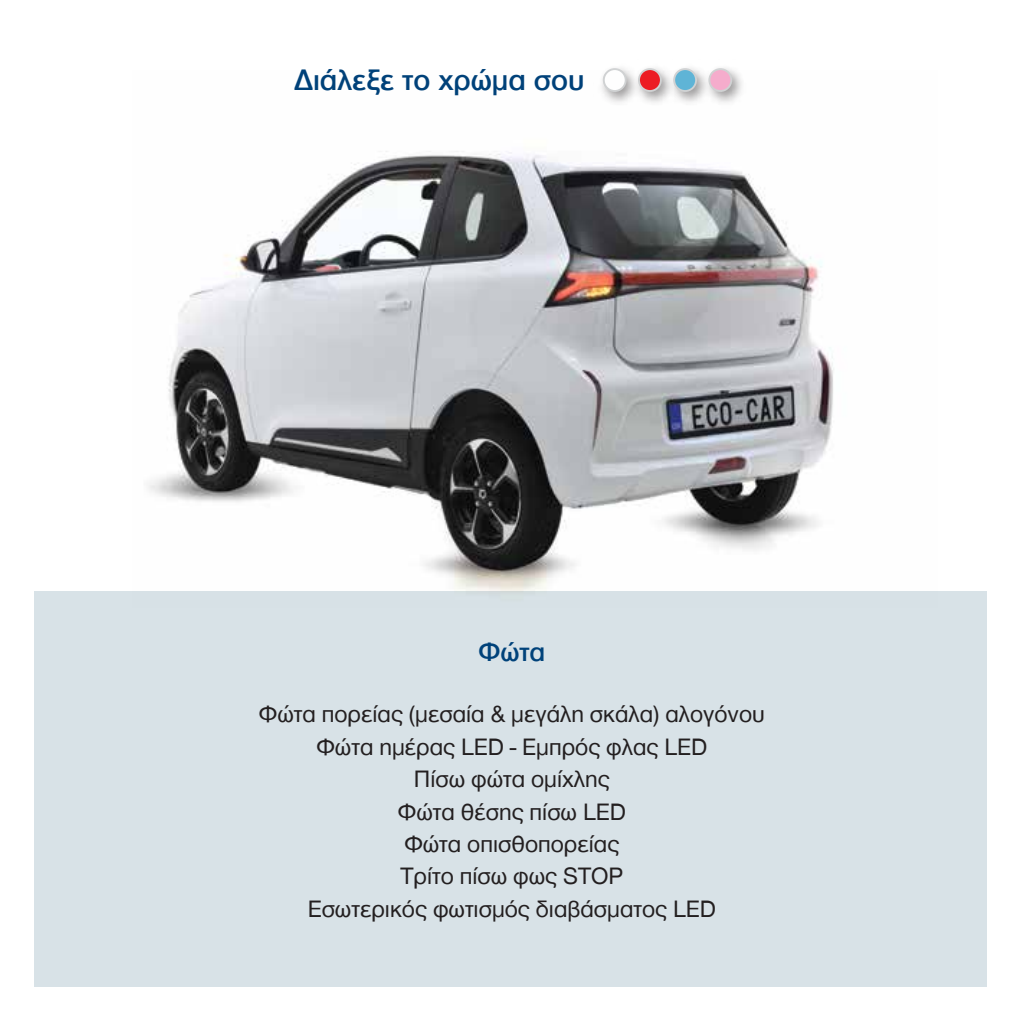
<style>
.page{position:relative;width:1021px;height:1021px;background:#fff}
.page>*{position:absolute;margin:0;border:0;box-sizing:border-box;transform-origin:0 0}
.t1{font:500 30.6px "CF Helvetica";color:#00427a}
.t2{font:500 27.4px "CF Helvetica";color:#00427a}
.t3{font:24.4px/32.4px "CF Helvetica";color:#231f20;text-align:center}
</style>
<div class="page">
<div style="left:34px;top:591px;width:952px;height:395px;background:#d8e2e7"></div>
<img style="left:608px;top:68px;width:125px;height:3px">
<div style="left:708px;top:68px;width:24px;height:24px;border:2px solid #d1d3d4;border-radius:50%"></div>
<div style="left:673px;top:68px;width:24px;height:24px;border:2px solid #d1d3d4;border-radius:50%"></div>
<div style="left:638px;top:68px;width:24px;height:24px;border:2px solid #d1d3d4;border-radius:50%"></div>
<div style="left:603px;top:68px;width:23px;height:24px;border:2px solid #d1d3d4;border-radius:50%"></div>
<img style="left:148px;top:71px;width:686px;height:522px">
<p class="t1" style="left:294px;top:64px;width:292px">∆ιάλεξε το χρώµα σου</p>
<p class="t2" style="left:478px;top:637px;width:68px">Φώτα</p>
<p class="t3" style="left:259px;top:698px;width:507px">Φώτα πορείας (µεσαία &amp; µεγάλη σκάλα) αλογόνου<br>Φώτα ηµέρας LED - Εµπρός φλας LED<br>Πίσω φώτα οµίχλης<br>Φώτα θέσης πίσω LED<br>Φώτα οπισθοπορείας<br>Τρίτο πίσω φως STOP<br>Εσωτερικός φωτισµός διαβάσµατος LED</p>
</div>
